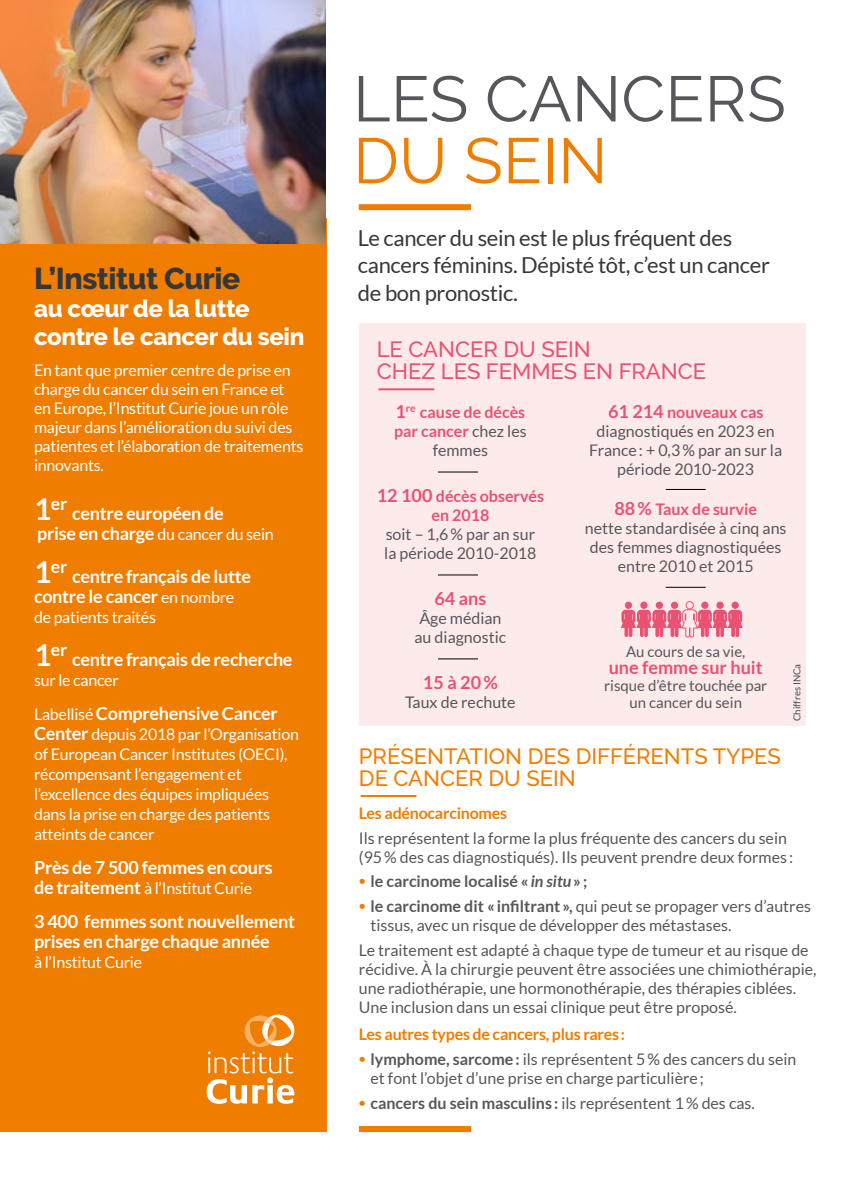
<style>
.page{position:relative;width:842px;height:1191px;background:#fff}
.page>*{position:absolute;margin:0;border:0;box-sizing:border-box;transform-origin:0 0}
.t1{font:64px "Raleway";color:#55575a}
.t2{font:64px "Raleway";color:#ef7d00}
.t3{font:800 30px "Raleway";letter-spacing:-.015em;color:#353739}
.t4{font:800 24px/28px "Raleway";letter-spacing:-.015em;color:#fff}
.t5{font:22px/27.4px "Lato";letter-spacing:-.015em;color:#353739}
.t6{font:500 22px/22px "Raleway";color:#ef7d00}
.t7{font:500 22px/22px "Raleway";color:#ea5172}
.t8{font:700 18px/20px "Lato";letter-spacing:-.015em;color:#fff}
.t9{font:700 18px "Lato";color:#ea5172}
.t10{font:700 17.4px "Lato";color:#fff}
.t11{font:16px/19px "Lato";color:#55575a}
.t12{font:16px/20px "Lato";letter-spacing:-.015em;color:#fff}
.t13{font:700 16px/19px "Lato";color:#ea5172;text-align:center}
.t14{font:700 16px "Lato";letter-spacing:-.015em;color:#ef7d00}
.t15{font:700 16px "Lato";color:#55575a}
.t16{font:15px/17px "Lato";color:#55575a;text-align:center}
.t17{font:9.6px "Lato";color:#4a4a49}
.s1{font-size:30px}
.s2{font-weight:700;font-size:18px}
.s3{font-weight:400;font-size:16px}
.s4{font-size:22.8px}
.s5{font-size:18px}
.s6{font-weight:400;color:#55575a}
.s7{font-weight:700;font-size:18px;color:#ea5172}
.s8{font-weight:700;color:#ea5172}
.s9{font-size:12px;color:#ef7d00}
.s10{font-style:italic}
.s11{font-weight:700;font-size:12px;color:#ef7d00}
.s12{font-weight:700}
</style>
<div class="page">
<div style="left:359px;top:323px;width:447px;height:403px;background:#fdeaeb"></div>
<div style="left:0;top:219px;width:326px;height:913px;background:#ef7d00"></div>
<hr style="left:378px;top:388px;width:56px;height:2px;background:#ea5172">
<hr style="left:361px;top:795px;width:55px;height:2px;background:#ef7d00">
<div style="left:625px;top:601px;width:7px;height:8px;background:#ea5172;border-radius:50%"></div>
<div style="left:686px;top:601px;width:8px;height:8px;border:1px solid #ea5172;border-radius:50%"></div>
<div style="left:640px;top:601px;width:7px;height:8px;background:#ea5172;border-radius:50%"></div>
<div style="left:656px;top:601px;width:7px;height:8px;background:#ea5172;border-radius:50%"></div>
<div style="left:671px;top:601px;width:7px;height:8px;background:#ea5172;border-radius:50%"></div>
<div style="left:701px;top:601px;width:7px;height:8px;background:#ea5172;border-radius:50%"></div>
<div style="left:716px;top:601px;width:8px;height:8px;background:#ea5172;border-radius:50%"></div>
<svg style="left:731px;top:601px;width:8px;height:8px"></svg>
<svg style="left:621px;top:609px;width:122px;height:29px"></svg>
<div style="left:359px;top:204px;width:112px;height:6px;background:#ef7d00"></div>
<div style="left:359px;top:1126px;width:112px;height:6px;background:#ef7d00"></div>
<svg style="left:207px;top:1014px;width:88px;height:89px"></svg>
<hr style="left:438px;top:472px;width:40px;height:1px;background:#000">
<hr style="left:438px;top:574px;width:40px;height:1px;background:#000">
<hr style="left:438px;top:658px;width:40px;height:1px;background:#000">
<hr style="left:666px;top:489px;width:40px;height:1px;background:#000">
<hr style="left:666px;top:587px;width:40px;height:1px;background:#000">
<img style="left:0;top:0;width:326px;height:244px">
<h2 class="t3" style="left:34px;top:262px;width:208px">L’Institut Curie</h2>
<h3 class="t4" style="left:34px;top:295px;width:272px">au cœur de la lutte contre le cancer du sein</h3>
<p class="t12" style="left:34px;top:360px;width:271px;line-height:19px">En tant que premier centre de prise en charge du cancer du sein en France et en Europe, l’Institut Curie joue un rôle majeur dans l’amélioration du suivi des patientes et l’élaboration de traitements innovants.</p>
<p class="t10" style="left:34px;top:494px;width:35px"><span class="s1">1</span>er</p>
<p class="t8" style="left:72px;top:503px;width:153px">centre européen de</p>
<p class="t12" style="left:37px;top:524px;width:238px"><span class="s2">prise en charge</span> du cancer du sein</p>
<p class="t10" style="left:34px;top:556px;width:35px"><span class="s1">1</span>er</p>
<p class="t8" style="left:34px;top:566px;width:219px;text-indent:38px">centre français de lutte contre le cancer <span class="s3">en nombre</span></p>
<p class="t12" style="left:34px;top:607px;width:124px">de patients traités</p>
<p class="t10" style="left:34px;top:639px;width:35px"><span class="s1">1</span>er</p>
<p class="t8" style="left:72px;top:648px;width:222px">centre français de recherche</p>
<p class="t12" style="left:34px;top:669px;width:86px">sur le cancer</p>
<p class="t8" style="left:34px;top:703px;width:245px"><span class="s3">Labellisé</span> Comprehensive Cancer</p>
<p class="t12" style="left:34px;top:724px;width:266px"><span class="s2">Center</span> depuis 2018 par l’Organisation of European Cancer Institutes (OECI), récompensant l’engagement et l’excellence des équipes impliquées dans la prise en charge des patients atteints de cancer</p>
<p class="t8" style="left:34px;top:857px;width:240px">Près de 7 500 femmes en cours</p>
<p class="t12" style="left:34px;top:878px;width:220px"><span class="s2">de traitement</span> à l’Institut Curie</p>
<p class="t8" style="left:34px;top:911px;width:262px">3 400 femmes sont nouvellement prises en charge chaque année</p>
<p class="t12" style="left:34px;top:952px;width:110px">à l’Institut Curie</p>
<h1 class="t1" style="left:353px;top:62px;width:434px">LES CANCERS</h1>
<h1 class="t2" style="left:353px;top:124px;width:256px">DU SEIN</h1>
<h3 class="t5" style="left:358px;top:224px;width:413px">Le cancer du sein est le plus fréquent des cancers féminins. Dépisté tôt, c’est un cancer de bon pronostic<span class="s4">.</span></h3>
<h3 class="t7" style="left:377px;top:338px;width:331px">LE CANCER DU SEIN<br>CHEZ LES FEMMES EN FRANCE</h3>
<p class="t13" style="left:394px;top:403px;width:134px"><span class="s5">1</span><sup>re</sup> cause de décès par cancer <span class="s6">chez les femmes</span></p>
<p class="t11" style="left:589px;top:403px;width:194px;text-align:center"><span class="s7">61 214</span> <span class="s8">nouveaux cas </span>diagnostiqués en 2023 en<br>France: + 0,3% par an sur la période 2010-2023</p>
<p class="t13" style="left:377px;top:486px;width:169px"><span class="s5">12 100</span> décès observés en 2018</p>
<p class="t11" style="left:384px;top:525px;width:154px">soit – 1,6% par an sur la période 2010-2018</p>
<p class="t11" style="left:585px;top:500px;width:203px;text-align:center"><span class="s7">88%</span> <span class="s8">Taux de survie<br></span>nette standardisée à cinq ans des femmes diagnostiquées entre 2010 et 2015</p>
<p class="t9" style="left:434px;top:588px;width:53px">64 ans</p>
<p class="t11" style="left:414px;top:609px;width:93px">Âge médian au diagnostic</p>
<p class="t9" style="left:423px;top:672px;width:76px">15 à 20%</p>
<p class="t11" style="left:405px;top:692px;width:112px">Taux de rechute</p>
<p class="t16" style="left:626px;top:643px;width:121px">Au cours de sa vie,</p>
<p class="t9" style="left:609px;top:657px;width:156px">une femme sur huit</p>
<p class="t16" style="left:604px;top:677px;width:165px">risque d’être touchée par un cancer du sein</p>
<p class="t17" style="left:792px;top:721px;width:59px;rotate:-90deg">Chiffres INCa</p>
<h3 class="t6" style="left:359px;top:745px;width:424px">PRÉSENTATION DES DIFFÉRENTS TYPES<br>DE CANCER DU SEIN</h3>
<p class="t14" style="left:359px;top:804px;width:150px">Les adénocarcinomes</p>
<p class="t11" style="left:359px;top:828px;width:436px">Ils représentent la forme la plus fréquente des cancers du sein (95% des cas diagnostiqués). Ils peuvent prendre deux formes :</p>
<p class="t15" style="left:359px;top:872px;width:230px"><span class="s9">•</span> le carcinome localisé « <span class="s10">in situ</span>» ;</p>
<p class="t11" style="left:370px;top:896px;width:442px;text-indent:-12px"><span class="s11">•</span> <span class="s12">le carcinome dit « infiltrant »,</span> qui peut se propager vers d’autres tissus, avec un risque de développer des métastases.</p>
<p class="t11" style="left:359px;top:940px;width:459px">Le traitement est adapté à chaque type de tumeur et au risque de récidive. À la chirurgie peuvent être associées une chimiothérapie, une radiothérapie, une hormonothérapie, des thérapies ciblées.<br>Une inclusion dans un essai clinique peut être proposé.</p>
<p class="t14" style="left:359px;top:1025px;width:268px">Les autres types de cancers, plus rares:</p>
<p class="t11" style="left:370px;top:1049px;width:427px;text-indent:-12px"><span class="s11">•</span> <span class="s12">lymphome, sarcome:</span> ils représentent 5% des cancers du sein et font l’objet d’une prise en charge particulière;</p>
<p class="t11" style="left:359px;top:1093px;width:397px"><span class="s11">•</span> <span class="s12">cancers du sein masculins :</span> ils représentent 1% des cas.</p>
</div>
